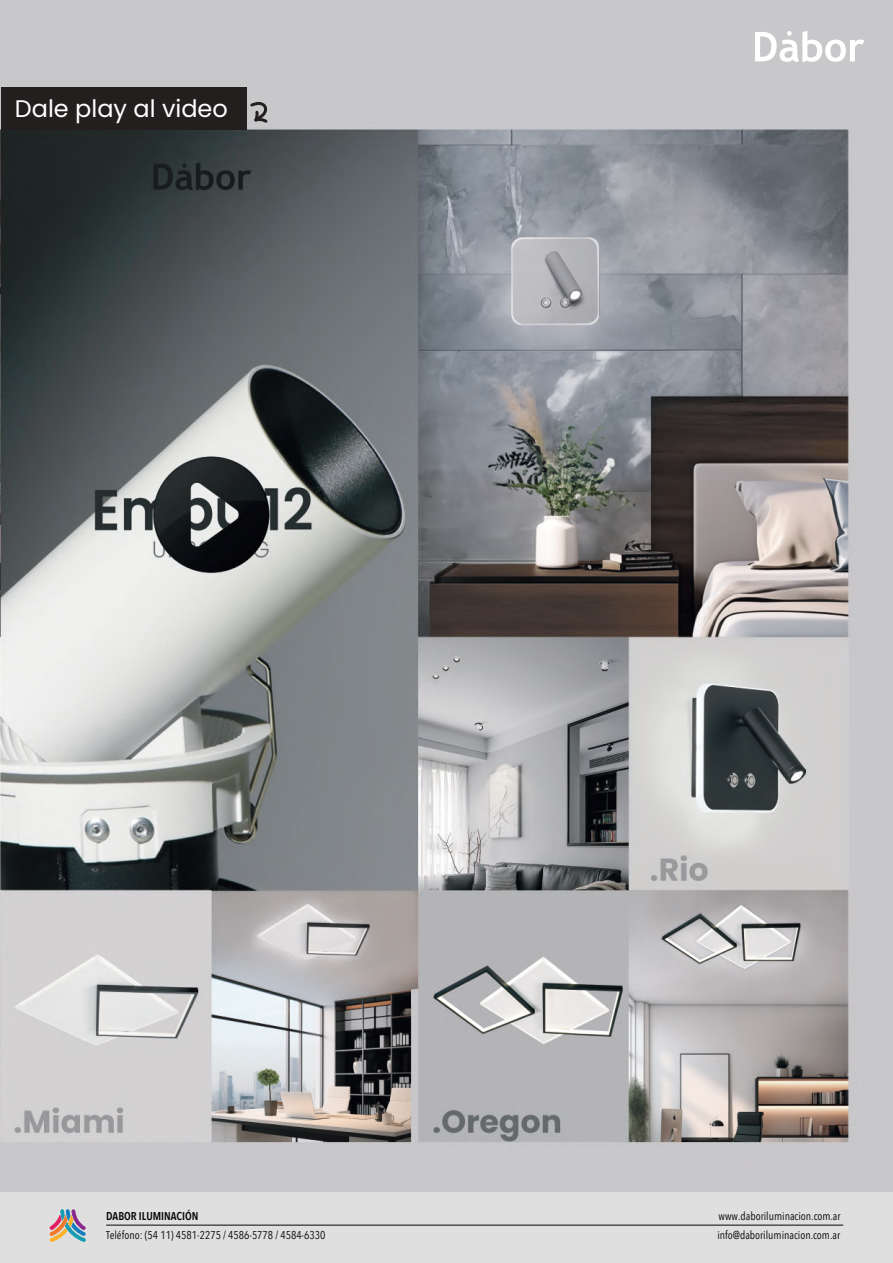
<style>
.page{position:relative;width:893px;height:1263px;background:#fff}
.page>*{position:absolute;margin:0;border:0;box-sizing:border-box;transform-origin:0 0}
.t1{font:24px "Poppins";color:#fff}
.t2{font:11.4px "Avenir Next Condensed";color:#05060b}
.t3{font:600 11.4px "Avenir Next Condensed";color:#05060b}
</style>
<div class="page">
<img style="left:0;top:0;width:893px;height:1192px">
<svg style="left:755px;top:31px;width:109px;height:31px"></svg>
<div style="left:0;top:1192px;width:893px;height:71px;background:#e0dfdf"></div>
<svg style="left:50px;top:1209px;width:35px;height:32px"></svg>
<hr style="left:106px;top:1225px;width:737px;height:1px;background:#05060b">
<div style="left:1px;top:88px;width:246px;height:42px;background:#241f1f"></div>
<svg style="left:248px;top:100px;width:22px;height:25px"></svg>
<h1 class="t1" style="left:15px;top:95px;width:215px">Dale play al video</h1>
<p class="t3" style="left:106px;top:1206px;width:94px">DABOR ILUMINACIÓN</p>
<p class="t2" style="left:718px;top:1206px;width:124px">www.daboriluminacion.com.ar</p>
<p class="t2" style="left:106px;top:1225px;width:221px">Teléfono: (54 11) 4581-2275 / 4586-5778 / 4584-6330</p>
<p class="t2" style="left:717px;top:1225px;width:124px">info@daboriluminacion.com.ar</p>
</div>
